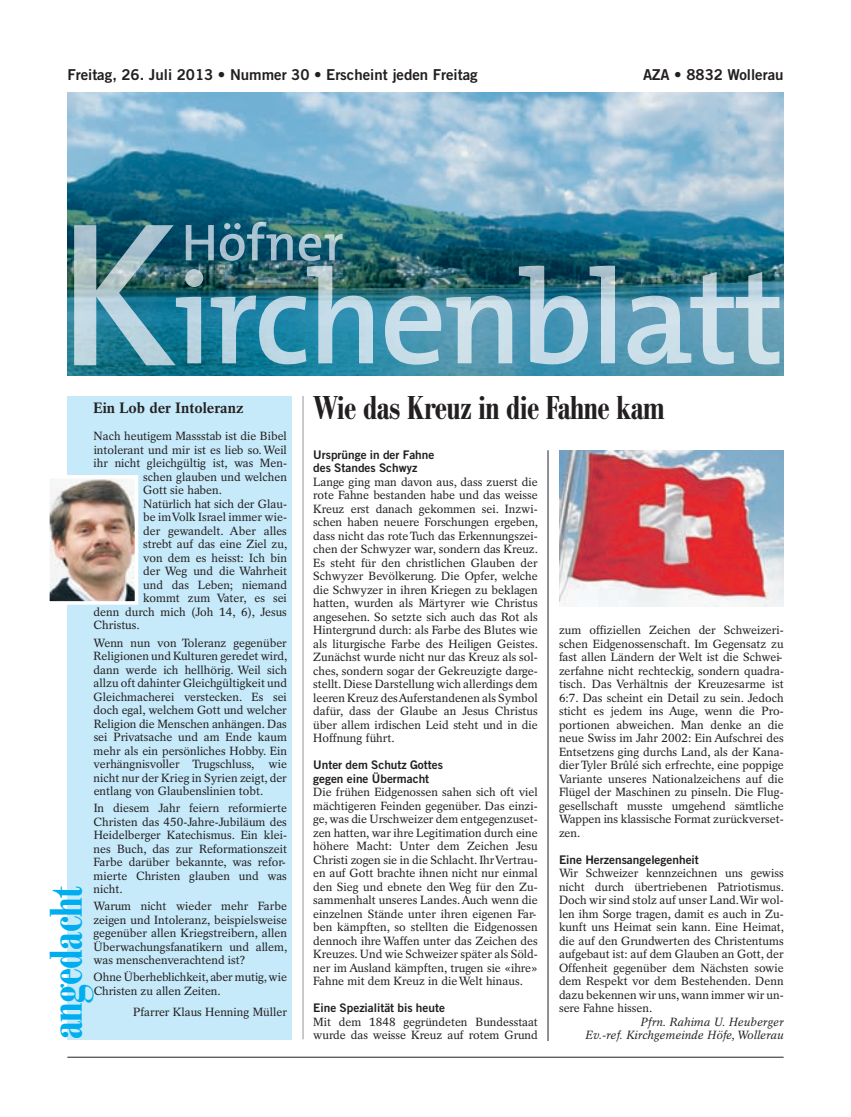
<style>
.page{position:relative;width:851px;height:1117px;background:#fff}
.page>*{position:absolute;margin:0;border:0;box-sizing:border-box;transform-origin:0 0}
.t1{font:500 condensed 45px "Bodoni BE";letter-spacing:-.015em;color:#00aeef}
.t2{font:500 condensed 32.5px "Bodoni BE";letter-spacing:-.015em;color:#231f20}
.t3{font:15px "Trade Gothic Bold Two";color:#231f20}
.t4{font:700 15px "Rotation";color:#231f20}
.t5{font:11.88px/13.5px "Rotation";color:#231f20;text-align:justify}
.t6{font:11.88px/13.5px "Trade Gothic Bold Two";color:#231f20}
.t7{font:italic 11.88px/13.5px "Rotation";color:#231f20;text-align:right}
</style>
<div class="page">
<img style="left:67px;top:92px;width:716px;height:284px">
<img style="left:74px;top:225px;width:102px;height:140px">
<img style="left:176px;top:265px;width:603px;height:99px">
<img style="left:186px;top:222px;width:156px;height:39px">
<hr style="left:67px;top:1056px;width:716px;height:1px;background:#231f20">
<hr style="left:303px;top:396px;width:1px;height:643px;background:#939598">
<hr style="left:547px;top:450px;width:1px;height:590px;background:#231f20">
<div style="left:67px;top:396px;width:225px;height:642px;background:#c6eafa"></div>
<img style="left:51px;top:480px;width:82px;height:119px">
<div style="left:46px;top:475px;width:92px;height:129px;border:4px solid #fff"></div>
<img style="left:559px;top:450px;width:224px;height:156px">
<p class="t3" style="left:67px;top:69px;width:412px">Freitag, 26. Juli 2013 • Nummer 30 • Erscheint jeden Freitag</p>
<p class="t3" style="left:643px;top:69px;width:142px">AZA • 8832 Wollerau</p>
<p class="t4" style="left:94px;top:402px;width:151px">Ein Lob der Intoleranz</p>
<h2 class="t2" style="left:313px;top:396px;width:353px">Wie das Kreuz in die Fahne kam</h2>
<p class="t5" style="left:94px;top:430px;width:195px">Nach heutigem Massstab ist die Bibel</p>
<p class="t5" style="left:94px;top:444px;width:195px">intolerant und mir ist es lieb so. Weil</p>
<p class="t5" style="left:94px;top:457px;width:195px">ihr nicht gleichgültig ist, was Men-</p>
<p class="t5" style="left:143px;top:471px;width:145px">schen glauben und welchen</p>
<p class="t5" style="left:143px;top:484px;width:80px">Gott sie haben.</p>
<p class="t5" style="left:143px;top:498px;width:145px">Natürlich hat sich der Glau-</p>
<p class="t5" style="left:143px;top:511px;width:145px">be imVolk Israel immer wie-</p>
<p class="t5" style="left:143px;top:525px;width:145px">der gewandelt. Aber alles</p>
<p class="t5" style="left:143px;top:538px;width:146px">strebt auf das eine Ziel zu,</p>
<p class="t5" style="left:143px;top:552px;width:145px">von dem es heisst: Ich bin</p>
<p class="t5" style="left:143px;top:565px;width:145px">der Weg und die Wahrheit</p>
<p class="t5" style="left:143px;top:579px;width:145px">und das Leben; niemand</p>
<p class="t5" style="left:143px;top:592px;width:145px">kommt zum Vater, es sei</p>
<p class="t5" style="left:94px;top:606px;width:195px">denn durch mich (Joh 14, 6), Jesus</p>
<p class="t5" style="left:94px;top:619px;width:48px">Christus.</p>
<p class="t5" style="left:94px;top:636px;width:195px">Wenn nun von Toleranz gegenüber Religionen und Kulturen geredet wird, dann werde ich hellhörig. Weil sich allzu oft dahinter Gleichgültigkeit und Gleichmacherei verstecken. Es sei doch egal, welchem Gott und welcher Religion die Menschen anhängen. Das sei Privatsache und am Ende kaum mehr als ein persönliches Hobby. Ein verhängnisvoller Trugschluss, wie nicht nur der Krieg in Syrien zeigt, der entlang von Glaubenslinien tobt.</p>
<p class="t5" style="left:94px;top:802px;width:195px">In diesem Jahr feiern reformierte Christen das 450-Jahre-Jubiläum des Heidelberger Katechismus. Ein klei&shy;nes Buch, das zur Reformationszeit Farbe darüber bekannte, was refor&shy;mierte Christen glauben und was nicht.</p>
<p class="t5" style="left:94px;top:900px;width:195px">Warum nicht wieder mehr Farbe zeigen und Intoleranz, beispielsweise gegenüber allen Kriegstreibern, allen Überwachungsfanatikern und allem, was menschenverachtend ist?</p>
<p class="t5" style="left:94px;top:971px;width:195px">Ohne Überheblichkeit, aber mutig,wie<br>Christen zu allen Zeiten.</p>
<p class="t5" style="left:133px;top:1005px;width:155px">Pfarrer Klaus Henning Müller</p>
<p class="t6" style="left:313px;top:448px;width:123px">Ursprünge in der Fahne des Standes Schwyz</p>
<p class="t5" style="left:313px;top:475px;width:226px">Lange ging man davon aus, dass zuerst die rote Fahne bestanden habe und das weisse Kreuz erst danach gekommen sei. Inzwi&shy;schen haben neuere Forschungen ergeben, dass nicht das roteTuch das Erkennungszei&shy;chen der Schwyzer war, sondern das Kreuz.<br>Es steht für den christlichen Glauben der Schwyzer Bevölkerung. Die Opfer, welche die Schwyzer in ihren Kriegen zu beklagen hatten, wurden als Märtyrer wie Christus angesehen. So setzte sich auch das Rot als Hintergrund durch: als Farbe des Blutes wie als liturgische Farbe des Heiligen Geistes.<br>Zunächst wurde nicht nur das Kreuz als sol&shy;ches, sondern sogar der Gekreuzigte darge&shy;stellt.Diese Darstellung wich allerdings dem leeren Kreuz desAuferstandenen als Symbol dafür, dass der Glaube an Jesus Christus über allem irdischen Leid steht und in die Hoffnung führt.</p>
<p class="t6" style="left:313px;top:759px;width:131px">Unter dem Schutz Gottes gegen eine Übermacht</p>
<p class="t5" style="left:313px;top:786px;width:226px">Die frühen Eidgenossen sahen sich oft viel mächtigeren Feinden gegenüber. Das einzi&shy;ge, was die Urschweizer dem entgegenzuset&shy;zen hatten, war ihre Legitimation durch eine höhere Macht: Unter dem Zeichen Jesu Christi zogen sie in die Schlacht. IhrVertrau&shy;en auf Gott brachte ihnen nicht nur einmal den Sieg und ebnete den Weg für den Zu&shy;sammenhalt unseres Landes.Auch wenn die einzelnen Stände unter ihren eigenen Far&shy;ben kämpften, so stellten die Eidgenossen dennoch ihre Waffen unter das Zeichen des Kreuzes. Und wie Schweizer später als Söld&shy;ner im Ausland kämpften, trugen sie «ihre» Fahne mit dem Kreuz in dieWelt hinaus.</p>
<p class="t6" style="left:313px;top:1002px;width:133px">Eine Spezialität bis heute</p>
<p class="t5" style="left:313px;top:1015px;width:226px">Mit dem 1848 gegründeten Bundesstaat wurde das weisse Kreuz auf rotem Grund</p>
<p class="t5" style="left:559px;top:624px;width:226px;text-align:left">zum offiziellen Zeichen der Schweizeri&shy;schen Eidgenossenschaft. Im Gegensatz zu fast allen Ländern der Welt ist die Schwei&shy;zerfahne nicht rechteckig, sondern quadra&shy;tisch. Das Verhältnis der Kreuzesarme ist 6:7. Das scheint ein Detail zu sein. Jedoch sticht es jedem ins Auge, wenn die Pro&shy;portionen abweichen. Man denke an die neue Swiss im Jahr 2002: Ein Aufschrei des Entsetzens ging durchs Land, als der Kana&shy;dierTyler Brûlé sich erfrechte, eine poppige Variante unseres Nationalzeichens auf die Flügel der Maschinen zu pinseln. Die Flug&shy;gesellschaft musste umgehend sämtliche Wappen ins klassische Format zurückverset&shy;zen.</p>
<p class="t6" style="left:559px;top:853px;width:141px">Eine Herzensangelegenheit</p>
<p class="t5" style="left:559px;top:867px;width:226px">Wir Schweizer kennzeichnen uns gewiss nicht durch übertriebenen Patriotismus.<br>Doch wir sind stolz auf unser Land.Wir wol&shy;len ihm Sorge tragen, damit es auch in Zu&shy;kunft uns Heimat sein kann. Eine Heimat, die auf den Grundwerten des Christentums aufgebaut ist: auf dem Glauben an Gott, der Offenheit gegenüber dem Nächsten sowie dem Respekt vor dem Bestehenden. Denn dazu bekennen wir uns,wann immer wir un&shy;sere Fahne hissen.</p>
<p class="t7" style="left:585px;top:1015px;width:200px">Pfrn. Rahima U. Heuberger<br>Ev.-ref. Kirchgemeinde Höfe,Wollerau</p>
<h1 class="t1" style="left:50px;top:1039px;width:155px;rotate:-90deg">angedacht</h1>
</div>
